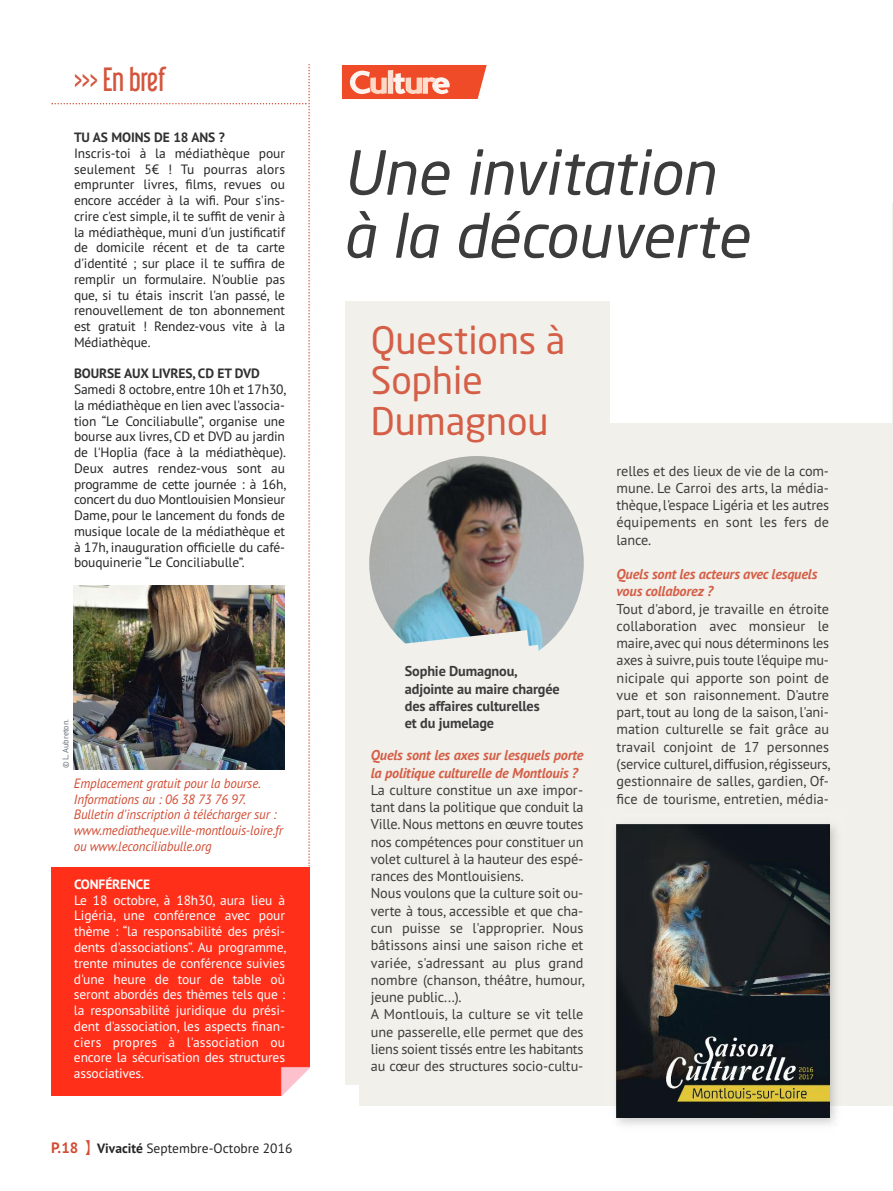
<style>
.page{position:relative;width:893px;height:1191px;background:#fff}
.page>*{position:absolute;margin:0;border:0;box-sizing:border-box;transform-origin:0 0}
.t1{font:italic 60px/63px "Neo Sans Std";color:#3d3c3c}
.t2{font:37.5px/40.5px "Neo Sans Std";color:#d55e47}
.t3{font:30px "Libel Suit";color:#d3553d}
.t4{font:14.25px/17.2px "PT Sans";letter-spacing:-.01em;color:#3d3c3c;text-align:justify}
.t5{font:italic 700 14.25px/17.2px "PT Sans";letter-spacing:-.01em;color:#d55e47}
.t6{font:700 14.25px/17.2px "PT Sans";letter-spacing:-.01em;color:#3d3c3c}
.t7{font:13.5px/15.8px "PT Sans";letter-spacing:-.01em;color:#272627;text-align:justify}
.t8{font:13.5px/15.8px "PT Sans";letter-spacing:-.01em;color:#fff;text-align:justify}
.t9{font:italic 13.5px/15.8px "PT Sans";letter-spacing:-.01em;color:#d14c33;scale:.96 1}
.t10{font:700 13.5px "PT Sans";letter-spacing:-.01em;color:#323132}
.t11{font:700 13.5px "PT Sans";letter-spacing:-.01em;color:#fff}
.t12{font:8.25px "PT Sans";letter-spacing:-.01em;color:#666f7a}
.s1{font-weight:700;font-size:15px;color:#d14c33}
.s2{font-family:"Li Hei Pro";font-size:15px;color:#d14c33}
.s3{font-weight:700}
</style>
<div class="page">
<div style="left:52px;top:867px;width:258px;height:228px;background:#ff2f1a"></div>
<svg style="left:342px;top:65px;width:145px;height:34px;background:#f3765a"></svg>
<div style="left:360px;top:424px;width:533px;height:682px;background:#f1f0ea"></div>
<hr style="left:892px;top:203px;width:1px;height:755px;background:#f1f0ea">
<div style="left:345px;top:301px;width:265px;height:783px;background:#f1f0ea"></div>
<img style="left:369px;top:456px;width:215px;height:214px;border-radius:50%">
<svg style="left:392px;top:630px;width:155px;height:40px"></svg>
<svg style="left:52px;top:64px;width:258px;height:802px"></svg>
<img style="left:615px;top:824px;width:221px;height:301px">
<img style="left:617px;top:825px;width:212px;height:292px">
<img style="left:74px;top:585px;width:211px;height:185px">
<h3 class="t3" style="left:74px;top:61px;width:94px">&gt;&gt;&gt; En bref</h3>
<p class="t10" style="left:74px;top:128px;width:153px">TU AS MOINS DE 18 ANS ?</p>
<p class="t7" style="left:74px;top:145px;width:213px">Inscris-toi à la médiathèque pour seulement 5€ ! Tu pourras alors emprunter livres, films, revues ou encore accéder à la wifi. Pour s'ins&shy;crire c'est simple, il te suffit de venir à la médiathèque, muni d'un justificatif de domicile récent et de ta carte d'identité ; sur place il te suffira de remplir un formulaire. N'oublie pas que, si tu étais inscrit l'an passé, le renouvellement de ton abonnement est gratuit ! Rendez-vous vite à la Médiathèque.</p>
<p class="t10" style="left:74px;top:364px;width:187px">BOURSE AUX LIVRES, CD ET DVD</p>
<p class="t7" style="left:74px;top:381px;width:214px">Samedi 8 octobre, entre 10h et 17h30, la médiathèque en lien avec l'associa&shy;tion “Le Conciliabulle”, organise une bourse aux livres, CD et DVD au jardin de l'Hoplia (face à la médiathèque).<br>Deux autres rendez-vous sont au programme de cette journée : à 16h, concert du duo Montlouisien Monsieur Dame, pour le lancement du fonds de musique locale de la médiathèque et à 17h, inauguration officielle du café&shy;bouquinerie “Le Conciliabulle”.</p>
<p class="t12" style="left:60px;top:768px;width:51px;rotate:-90deg">© L.Aubreton.</p>
<p class="t9" style="left:74px;top:775px;width:219px">Emplacement gratuit pour la bourse.<br>Informations au : 06 38 73 76 97.<br>Bulletin d'inscription à télécharger sur : www.mediatheque.ville-montlouis-loire.fr ou www.leconciliabulle.org</p>
<p class="t11" style="left:74px;top:875px;width:78px">CONFÉRENCE</p>
<p class="t8" style="left:74px;top:891px;width:214px">Le 18 octobre, à 18h30, aura lieu à Ligéria, une conférence avec pour thème : “la responsabilité des prési&shy;dents d'associations”. Au programme, trente minutes de conférence suivies d'une heure de tour de table où seront abordés des thèmes tels que : la responsabilité juridique du prési&shy;dent d'association, les aspects finan&shy;ciers propres à l'association ou encore la sécurisation des structures associatives.</p>
<p class="t7" style="left:51px;top:1140px;width:243px"><span class="s1">P.18</span> <span class="s2">】</span><span class="s3">Vivacité</span> Septembre-Octobre 2016</p>
<h1 class="t1" style="left:343px;top:147px;width:407px">Une invitation à la découverte</h1>
<h2 class="t2" style="left:371px;top:323px;width:196px">Questions à<br>Sophie<br>Dumagnou</h2>
<p class="t6" style="left:405px;top:662px;width:156px">Sophie Dumagnou, adjointe au maire chargée des affaires culturelles<br>et du jumelage</p>
<p class="t5" style="left:371px;top:746px;width:214px">Quels sont les axes sur lesquels porte la politique culturelle de Montlouis ?</p>
<p class="t4" style="left:371px;top:781px;width:215px;text-align:left">La culture constitue un axe impor&shy;tant dans la politique que conduit la Ville.Nous mettons en œuvre toutes nos compétences pour constituer un volet culturel à la hauteur des espé&shy;rances des Montlouisiens.<br>Nous voulons que la culture soit ou&shy;verte à tous, accessible et que cha&shy;cun puisse se l'approprier. Nous bâtissons ainsi une saison riche et variée, s'adressant au plus grand nombre (chanson, théâtre, humour, jeune public...).<br>A Montlouis, la culture se vit telle une passerelle, elle permet que des liens soient tissés entre les habitants au cœur des structures socio-cultu-</p>
<p class="t4" style="left:617px;top:461px;width:214px">relles et des lieux de vie de la com&shy;mune. Le Carroi des arts, la média&shy;thèque, l'espace Ligéria et les autres équipements en sont les fers de lance.</p>
<p class="t5" style="left:617px;top:565px;width:202px">Quels sont les acteurs avec lesquels vous collaborez ?</p>
<p class="t4" style="left:617px;top:599px;width:215px">Tout d'abord, je travaille en étroite collaboration avec monsieur le maire,avec qui nous déterminons les axes à suivre,puis toute l'équipe mu&shy;nicipale qui apporte son point de vue et son raisonnement. D'autre part, tout au long de la saison, l'ani&shy;mation culturelle se fait grâce au travail conjoint de 17 personnes (service culturel,diffusion,régisseurs, gestionnaire de salles, gardien, Of&shy;fice de tourisme, entretien, média-</p>
</div>
